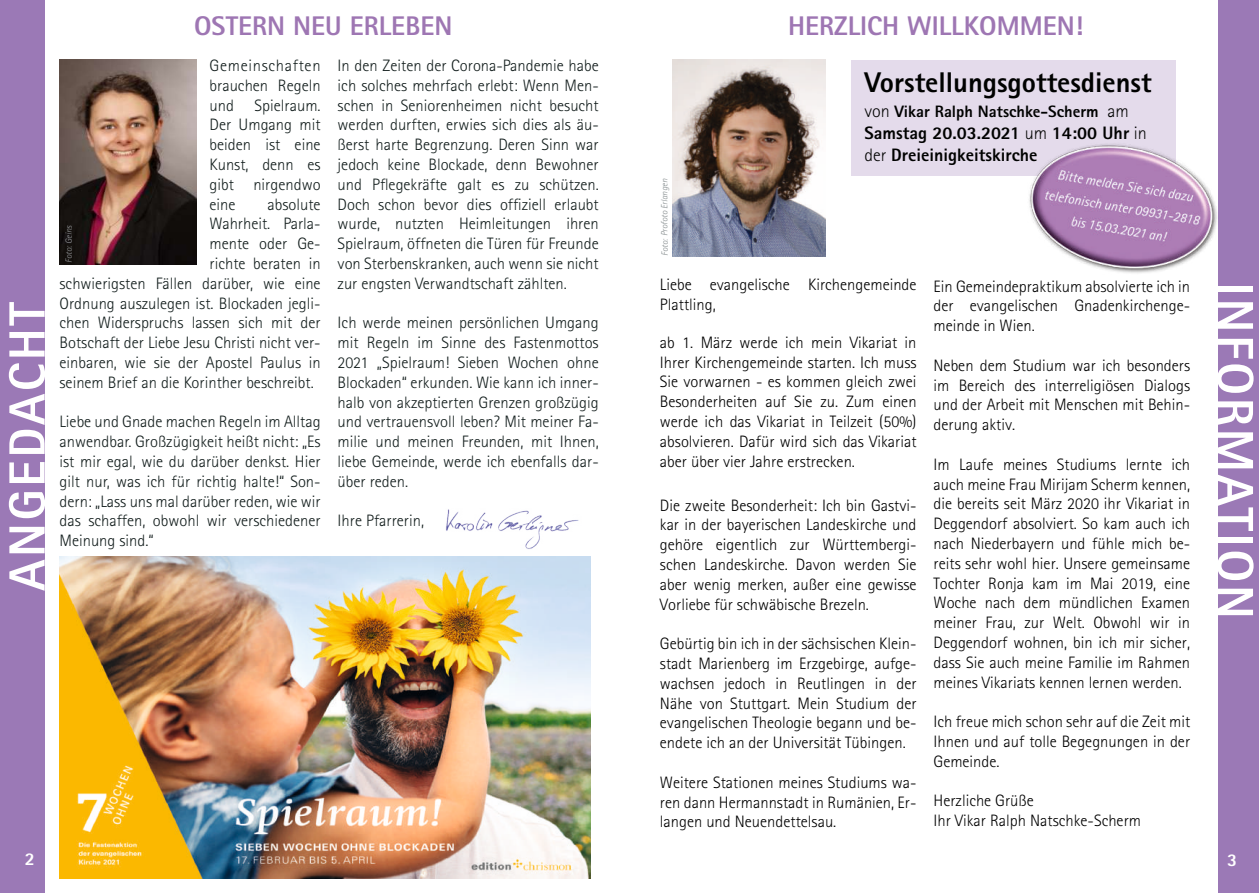
<style>
.page{position:relative;width:1259px;height:893px;background:#fff}
.page>*{position:absolute;margin:0;border:0;box-sizing:border-box;transform-origin:0 0}
.t1{font:800 51px "Rotis Sans Serif Std";letter-spacing:.05em;color:#fff}
.t2{font:800 28.5px "Rotis Sans Serif Std";color:#000100}
.t3{font:800 27px "Rotis Sans Serif Std";color:#9e76b3}
.t4{font:800 18px/21.6px "Rotis Sans Serif Std";color:#000100}
.t5{font:800 18px "Rotis Sans Serif Std";color:#fff}
.t6{font:300 16.5px/19.8px "Rotis Sans Serif Std";color:#000100;text-align:justify}
.t7{font:300 16.5px/19.8px "Rotis Sans Serif Std";color:#121d1c;text-align:justify}
.t8{font:800 16.5px "Rotis Sans Serif Std";color:#000100}
.t9{font:italic 300 9px "Rotis Sans Serif Std";letter-spacing:-.005em;color:#848b8d}
.t10{font:italic 300 9px "Rotis Sans Serif Std";color:#939598}
.s1{font-weight:300;font-size:18px}
.s2{font-weight:300}
</style>
<div class="page">
<div style="left:1218px;top:0;width:41px;height:893px;background:#9b79b6"></div>
<div style="left:0;top:0;width:44px;height:893px;background:#9b79b6"></div>
<img style="left:60px;top:60px;width:136px;height:205px">
<div style="left:851px;top:61px;width:325px;height:115px;background:#e4dbeb"></div>
<img style="left:60px;top:557px;width:530px;height:321px">
<img style="left:446px;top:509px;width:133px;height:40px">
<img style="left:1029px;top:144px;width:188px;height:129px">
<img style="left:672px;top:60px;width:153px;height:196px">
<h1 class="t1" style="left:8px;top:591px;width:290px;rotate:-90deg">ANGEDACHT</h1>
<h3 class="t3" style="left:194px;top:16px;width:260px">OSTERN NEU ERLEBEN</h3>
<h3 class="t3" style="left:788px;top:16px;width:297px">HERZLICH WILLKOMMEN!</h3>
<p class="t7" style="left:209px;top:58px;width:113px">Gemeinschaften brauchen Regeln und</p>
<p class="t7" style="left:209px;top:97px;width:113px;text-indent:45px">Spielraum.<br>Der Umgang mit beiden ist eine Kunst, denn es gibt nirgendwo eine</p>
<p class="t7" style="left:267px;top:196px;width:55px">absolute</p>
<p class="t7" style="left:209px;top:216px;width:113px">Wahrheit. Parla-</p>
<p class="t7" style="left:209px;top:236px;width:113px">mente oder Ge-</p>
<p class="t7" style="left:209px;top:256px;width:113px">richte beraten in</p>
<p class="t7" style="left:60px;top:275px;width:263px">schwierigsten Fällen darüber, wie eine</p>
<p class="t7" style="left:60px;top:295px;width:263px">Ordnung auszulegen ist. Blockaden jegli-</p>
<p class="t7" style="left:60px;top:315px;width:263px">chen Widerspruchs lassen sich mit der</p>
<p class="t7" style="left:60px;top:335px;width:263px">Botschaft der Liebe Jesu Christi nicht ver-</p>
<p class="t7" style="left:60px;top:355px;width:263px">einbaren, wie sie der Apostel Paulus in</p>
<p class="t7" style="left:60px;top:374px;width:256px">seinem Brief an die Korinther beschreibt.</p>
<p class="t7" style="left:60px;top:414px;width:263px">Liebe und Gnade machen Regeln im Alltag anwendbar. Großzügigkeit heißt nicht: „Es ist mir egal, wie du darüber denkst. Hier gilt nur, was ich für richtig halte!“ Son&shy;dern: „Lass uns mal darüber reden, wie wir das schaffen, obwohl wir verschiedener Meinung sind.“</p>
<p class="t10" style="left:65px;top:263px;width:39px;rotate:-90deg">Foto: Geins</p>
<p class="t7" style="left:338px;top:58px;width:263px">In den Zeiten der Corona-Pandemie habe ich solches mehrfach erlebt: Wenn Men&shy;schen in Seniorenheimen nicht besucht werden durften, erwies sich dies als äu&shy;ßerst harte Begrenzung. Deren Sinn war jedoch keine Blockade, denn Bewohner und Pflegekräfte galt es zu schützen.<br>Doch schon bevor dies offiziell erlaubt wurde, nutzten Heimleitungen ihren Spielraum, öffneten die Türen für Freunde von Sterbenskranken, auch wenn sie nicht zur engsten Verwandtschaft zählten.</p>
<p class="t7" style="left:338px;top:315px;width:263px">Ich werde meinen persönlichen Umgang mit Regeln im Sinne des Fastenmottos 2021 „Spielraum! Sieben Wochen ohne Blockaden“ erkunden. Wie kann ich inner&shy;halb von akzeptierten Grenzen großzügig und vertrauensvoll leben? Mit meiner Fa&shy;milie und meinen Freunden, mit Ihnen, liebe Gemeinde, werde ich ebenfalls dar&shy;über reden.</p>
<p class="t7" style="left:338px;top:513px;width:88px">Ihre Pfarrerin,</p>
<p class="t9" style="left:661px;top:256px;width:79px;rotate:-90deg">Foto: Profoto Erlangen</p>
<h2 class="t2" style="left:864px;top:72px;width:289px">Vorstellungsgottesdienst</h2>
<p class="t8" style="left:864px;top:106px;width:266px"><span class="s1">von</span> Vikar Ralph Natschke-Scherm <span class="s1">am</span></p>
<p class="t4" style="left:864px;top:125px;width:284px">Samstag 20.03.2021 <span class="s2">um</span> 14:00 Uhr <span class="s2">in der</span> Dreieinigkeitskirche</p>
<p class="t6" style="left:660px;top:277px;width:258px">Liebe evangelische Kirchengemeinde<br>Plattling,</p>
<p class="t6" style="left:660px;top:334px;width:258px">ab 1. März werde ich mein Vikariat in Ihrer Kirchengemeinde starten. Ich muss Sie vorwarnen - es kommen gleich zwei Besonderheiten auf Sie zu. Zum einen werde ich das Vikariat in Teilzeit (50%) absolvieren. Dafür wird sich das Vikariat aber über vier Jahre erstrecken.</p>
<p class="t6" style="left:660px;top:497px;width:258px">Die zweite Besonderheit: Ich bin Gastvi&shy;kar in der bayerischen Landeskirche und gehöre eigentlich zur Württembergi&shy;schen Landeskirche. Davon werden Sie aber wenig merken, außer eine gewisse Vorliebe für schwäbische Brezeln.</p>
<p class="t6" style="left:660px;top:636px;width:258px">Gebürtig bin ich in der sächsischen Klein&shy;stadt Marienberg im Erzgebirge, aufge&shy;wachsen jedoch in Reutlingen in der Nähe von Stuttgart. Mein Studium der evangelischen Theologie begann und be&shy;endete ich an der Universität Tübingen.</p>
<p class="t6" style="left:660px;top:774px;width:258px">Weitere Stationen meines Studiums wa&shy;ren dann Hermannstadt in Rumänien, Er&shy;langen und Neuendettelsau.</p>
<p class="t6" style="left:933px;top:278px;width:258px">Ein Gemeindepraktikum absolvierte ich in der evangelischen Gnadenkirchenge&shy;meinde in Wien.</p>
<p class="t6" style="left:933px;top:357px;width:258px">Neben dem Studium war ich besonders im Bereich des interreligiösen Dialogs und der Arbeit mit Menschen mit Behin&shy;derung aktiv.</p>
<p class="t6" style="left:933px;top:456px;width:258px">Im Laufe meines Studiums lernte ich auch meine Frau Mirijam Scherm kennen, die bereits seit März 2020 ihr Vikariat in Deggendorf absolviert. So kam auch ich nach Niederbayern und fühle mich be&shy;reits sehr wohl hier. Unsere gemeinsame Tochter Ronja kam im Mai 2019, eine Woche nach dem mündlichen Examen meiner Frau, zur Welt. Obwohl wir in Deggendorf wohnen, bin ich mir sicher, dass Sie auch meine Familie im Rahmen meines Vikariats kennen lernen werden.</p>
<p class="t6" style="left:933px;top:714px;width:258px">Ich freue mich schon sehr auf die Zeit mit Ihnen und auf tolle Begegnungen in der Gemeinde.</p>
<p class="t6" style="left:933px;top:793px;width:209px">Herzliche Grüße<br>Ihr Vikar Ralph Natschke-Scherm</p>
<h1 class="t1" style="left:1254px;top:283px;width:338px;rotate:90deg">INFORMATION</h1>
<p class="t5" style="left:23px;top:853px;width:12px">2</p>
<p class="t5" style="left:1227px;top:854px;width:12px">3</p>
</div>
